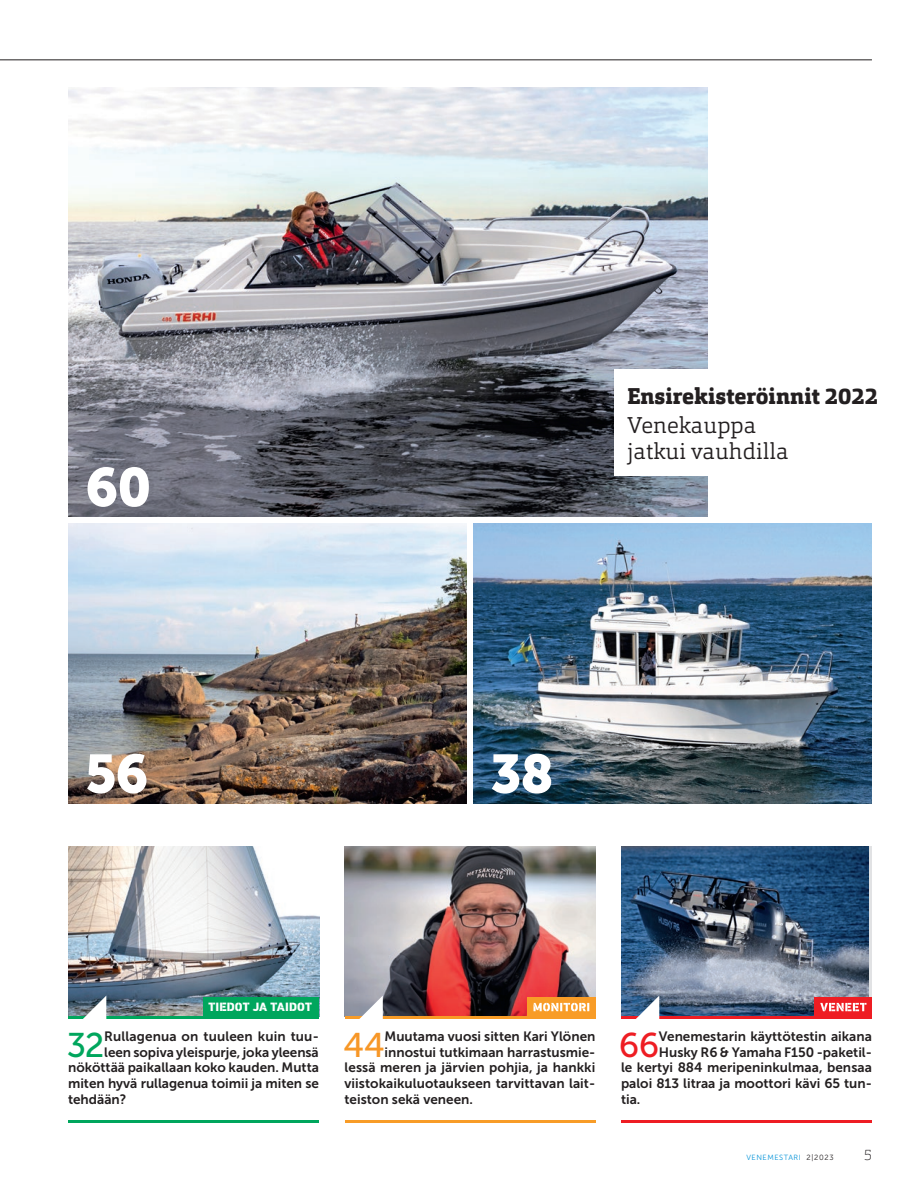
<style>
.page{position:relative;width:923px;height:1191px;background:#fff}
.page>*{position:absolute;margin:0;border:0;box-sizing:border-box;transform-origin:0 0}
.t1{font:54px "Museo Sans 900";color:#fff}
._04_Leipis_Sisis_oik{font:34.2px "Museo Sans 500";color:#00a65d}
._04_Leipis_Sisis_oik-2{font:34.2px "Museo Sans 500";color:#f79727}
._04_Leipis_Sisis_oik-3{font:34.2px "Museo Sans 500";color:#ee1d23}
._01_Otsikko_light_16{font:300 22.5px/25.5px "Orgon Slab";color:#231f20}
._01_Otsikko_light_16-2{font:800 22.5px "Orgon Slab";color:#231f20}
.t2{font:100 15px "Orgon Slab";color:#231f20}
._04_Leipis_Sisis_oik-4{font:13.5px "Museo Sans 700";color:#231f20}
._01_Otsikko_light_22{font:900 12px "PF Din Stencil";letter-spacing:.005em;color:#fff}
.t3{font:7.5px "Museo Sans 300";letter-spacing:.075em;color:#0092d8}
.s1{color:#231f20}
</style>
<div class="page">
<hr style="left:0;top:60px;width:872px;height:1px;background:#231f20">
<img style="left:68px;top:87px;width:639px;height:430px">
<img style="left:68px;top:523px;width:399px;height:281px">
<img style="left:473px;top:523px;width:399px;height:281px">
<img style="left:621px;top:846px;width:247px;height:170px">
<hr style="left:621px;top:1016px;width:251px;height:3px;background:#ee1d23">
<hr style="left:621px;top:1120px;width:251px;height:3px;background:#ee1d23">
<img style="left:68px;top:846px;width:251px;height:170px">
<img style="left:344px;top:846px;width:251px;height:170px">
<hr style="left:68px;top:1016px;width:251px;height:3px;background:#00a65d">
<hr style="left:68px;top:1120px;width:251px;height:3px;background:#00a65d">
<hr style="left:344px;top:1016px;width:251px;height:3px;background:#f89c27">
<hr style="left:344px;top:1120px;width:251px;height:3px;background:#f89c27">
<div style="left:527px;top:997px;width:68px;height:19px;background:#f89c27"></div>
<svg style="left:533px;top:1002px;width:56px;height:9px"></svg>
<div style="left:815px;top:997px;width:57px;height:19px;background:#ee1d23"></div>
<svg style="left:820px;top:1003px;width:46px;height:8px"></svg>
<div style="left:203px;top:997px;width:116px;height:19px;background:#00a65d"></div>
<svg style="left:634px;top:995px;width:25px;height:24px"></svg>
<svg style="left:81px;top:995px;width:25px;height:24px"></svg>
<svg style="left:357px;top:995px;width:26px;height:24px"></svg>
<div style="left:614px;top:370px;width:124px;height:106px;background:#fff"></div>
<p class="t1" style="left:85px;top:457px;width:68px">60</p>
<p class="_01_Otsikko_light_16-2" style="left:627px;top:381px;width:252px">Ensirekisteröinnit 2022</p>
<p class="_01_Otsikko_light_16" style="left:627px;top:413px;width:163px">Venekauppa jatkui vauhdilla</p>
<p class="t1" style="left:85px;top:743px;width:65px">56</p>
<p class="t1" style="left:490px;top:743px;width:65px">38</p>
<p class="_01_Otsikko_light_22" style="left:208px;top:999px;width:105px">TIEDOT JA TAIDOT</p>
<p class="_04_Leipis_Sisis_oik" style="left:67px;top:1026px;width:39px">32</p>
<p class="_04_Leipis_Sisis_oik-4" style="left:104px;top:1028px;width:216px">Rullagenua on tuuleen kuin tuu-</p>
<p class="_04_Leipis_Sisis_oik-4" style="left:104px;top:1044px;width:216px">leen sopiva yleispurje, joka yleensä</p>
<p class="_04_Leipis_Sisis_oik-4" style="left:68px;top:1060px;width:252px">nököttää paikallaan koko kauden. Mutta</p>
<p class="_04_Leipis_Sisis_oik-4" style="left:68px;top:1076px;width:252px">miten hyvä rullagenua toimii ja miten se</p>
<p class="_04_Leipis_Sisis_oik-4" style="left:68px;top:1091px;width:60px">tehdään?</p>
<p class="_04_Leipis_Sisis_oik-2" style="left:343px;top:1026px;width:43px">44</p>
<p class="_04_Leipis_Sisis_oik-4" style="left:384px;top:1028px;width:212px">Muutama vuosi sitten Kari Ylönen</p>
<p class="_04_Leipis_Sisis_oik-4" style="left:384px;top:1044px;width:212px">innostui tutkimaan harrastusmie-</p>
<p class="_04_Leipis_Sisis_oik-4" style="left:344px;top:1060px;width:252px">lessä meren ja järvien pohjia, ja hankki</p>
<p class="_04_Leipis_Sisis_oik-4" style="left:344px;top:1076px;width:252px">viistokaikuluotaukseen tarvittavan lait-</p>
<p class="_04_Leipis_Sisis_oik-4" style="left:344px;top:1091px;width:130px">teiston sekä veneen.</p>
<p class="_04_Leipis_Sisis_oik-3" style="left:619px;top:1026px;width:42px">66</p>
<p class="_04_Leipis_Sisis_oik-4" style="left:659px;top:1028px;width:215px">Venemestarin käyttötestin aikana</p>
<p class="_04_Leipis_Sisis_oik-4" style="left:659px;top:1044px;width:215px">Husky R6 &amp; Yamaha F150 -paketil-</p>
<p class="_04_Leipis_Sisis_oik-4" style="left:621px;top:1060px;width:252px">le kertyi 884 meripeninkulmaa, bensaa</p>
<p class="_04_Leipis_Sisis_oik-4" style="left:621px;top:1076px;width:252px">paloi 813 litraa ja moottori kävi 65 tun-</p>
<p class="_04_Leipis_Sisis_oik-4" style="left:621px;top:1091px;width:21px">tia.</p>
<p class="t3" style="left:746px;top:1153px;width:89px">VENEMESTARI <span class="s1">2|2023</span></p>
<p class="t2" style="left:863px;top:1145px;width:10px">5</p>
</div>
